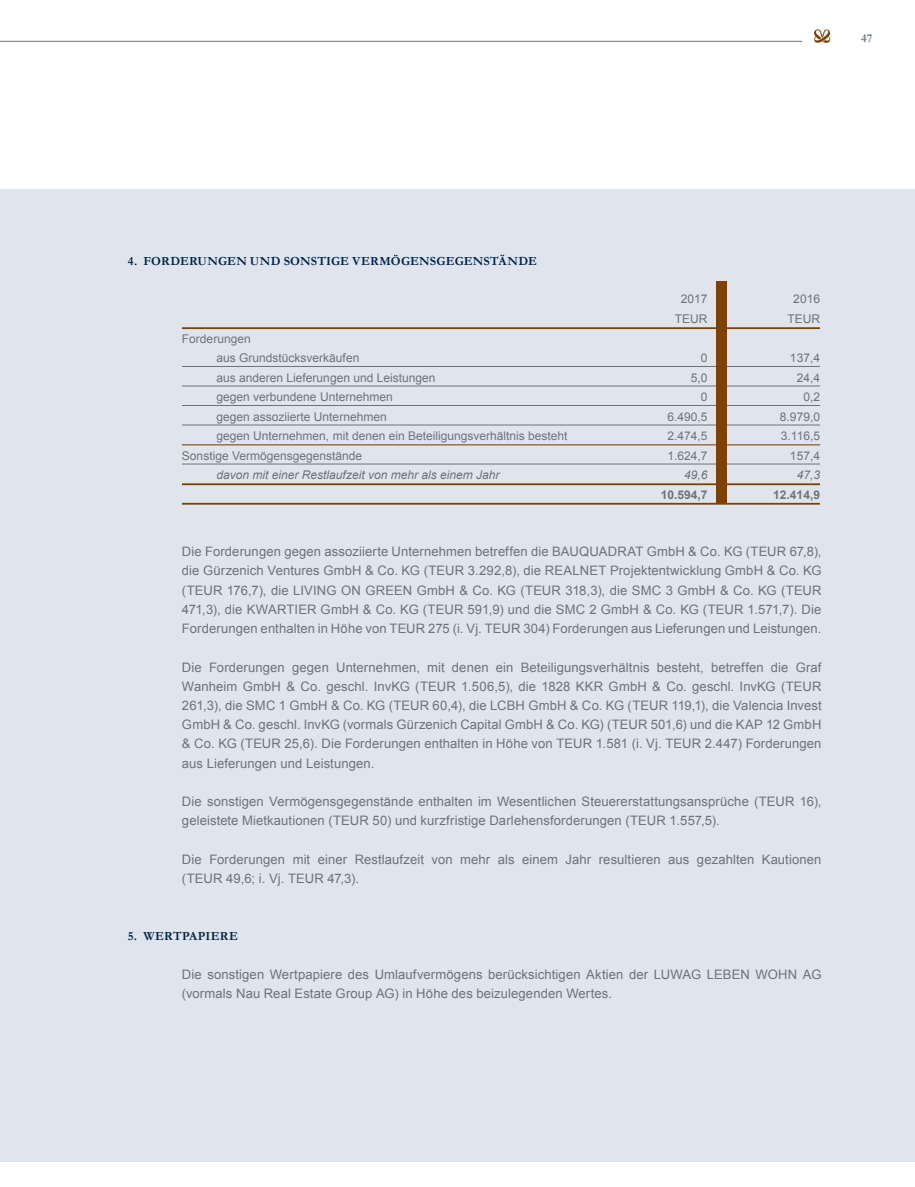
<style>
.page{position:relative;width:915px;height:1187px;background:#fff}
.page>*{position:absolute;margin:0;border:0;box-sizing:border-box;transform-origin:0 0}
.t1{font:13.05px/19.2px "Arial";letter-spacing:.01em;color:#6a747b}
.t2{font:700 12.45px "Garamond";letter-spacing:.01em;color:#00254c}
.t3{font:12px "Arial";color:#6a747b}
.t4{font:italic 12px "Arial";color:#6a747b}
.t5{font:700 12px "Arial";color:#6a747b}
.t6{font:700 12px "Garamond";color:#6a747b}
</style>
<div class="page">
<hr style="left:0;top:41px;width:801px;height:1px;background:#6a747b">
<svg style="left:814px;top:29px;width:15px;height:14px"></svg>
<div style="left:0;top:189px;width:914px;height:972px;background:#e0e4ed"></div>
<hr style="left:182px;top:327px;width:637px;height:2px;background:#7e4200">
<hr style="left:182px;top:366px;width:637px;height:1px;background:#6a747b">
<hr style="left:182px;top:386px;width:637px;height:1px;background:#6a747b">
<hr style="left:182px;top:405px;width:637px;height:1px;background:#6a747b">
<hr style="left:182px;top:425px;width:637px;height:1px;background:#6a747b">
<hr style="left:182px;top:444px;width:637px;height:1px;background:#7e4200">
<hr style="left:182px;top:464px;width:637px;height:1px;background:#6a747b">
<hr style="left:182px;top:483px;width:637px;height:2px;background:#7e4200">
<hr style="left:182px;top:503px;width:637px;height:1px;background:#7e4200">
<div style="left:715px;top:281px;width:11px;height:223px;background:#7e4200"></div>
<p class="t6" style="left:860px;top:31px;width:13px">47</p>
<p class="t2" style="left:128px;top:253px;width:410px">4. FORDERUNGEN UND SONSTIGE VERMÖGENSGEGENSTÄNDE</p>
<p class="t3" style="left:680px;top:291px;width:28px">2017</p>
<p class="t3" style="left:793px;top:291px;width:28px">2016</p>
<p class="t3" style="left:674px;top:311px;width:34px">TEUR</p>
<p class="t3" style="left:787px;top:311px;width:34px">TEUR</p>
<p class="t3" style="left:182px;top:330px;width:70px">Forderungen</p>
<p class="t3" style="left:216px;top:350px;width:144px">aus Grundstücksverkäufen</p>
<p class="t3" style="left:700px;top:350px;width:8px">0</p>
<p class="t3" style="left:789px;top:350px;width:32px">137,4</p>
<p class="t3" style="left:216px;top:369px;width:220px">aus anderen Lieferungen und Leistungen</p>
<p class="t3" style="left:690px;top:369px;width:18px">5,0</p>
<p class="t3" style="left:796px;top:369px;width:25px">24,4</p>
<p class="t3" style="left:216px;top:389px;width:178px">gegen verbundene Unternehmen</p>
<p class="t3" style="left:700px;top:389px;width:8px">0</p>
<p class="t3" style="left:803px;top:389px;width:18px">0,2</p>
<p class="t3" style="left:216px;top:408px;width:172px">gegen assoziierte Unternehmen</p>
<p class="t3" style="left:667px;top:408px;width:42px">6.490,5</p>
<p class="t3" style="left:779px;top:408px;width:42px">8.979,0</p>
<p class="t3" style="left:216px;top:428px;width:352px">gegen Unternehmen, mit denen ein Beteiligungsverhältnis besteht</p>
<p class="t3" style="left:667px;top:428px;width:42px">2.474,5</p>
<p class="t3" style="left:780px;top:428px;width:41px">3.116,5</p>
<p class="t3" style="left:182px;top:447px;width:182px">Sonstige Vermögensgegenstände</p>
<p class="t3" style="left:667px;top:447px;width:42px">1.624,7</p>
<p class="t3" style="left:789px;top:447px;width:32px">157,4</p>
<p class="t4" style="left:216px;top:467px;width:284px">davon mit einer Restlaufzeit von mehr als einem Jahr</p>
<p class="t4" style="left:683px;top:467px;width:25px">49,6</p>
<p class="t4" style="left:796px;top:467px;width:25px">47,3</p>
<p class="t5" style="left:660px;top:486px;width:48px">10.594,7</p>
<p class="t5" style="left:773px;top:486px;width:48px">12.414,9</p>
<p class="t1" style="left:182px;top:542px;width:641px;text-align:justify">Die Forderungen gegen assoziierte Unternehmen betreffen die BAUQUADRAT GmbH &amp; Co. KG (TEUR 67,8), die Gürzenich Ventures GmbH &amp; Co. KG (TEUR 3.292,8), die REALNET Projektentwicklung GmbH &amp; Co. KG (TEUR 176,7), die LIVING ON GREEN GmbH &amp; Co. KG (TEUR 318,3), die SMC 3 GmbH &amp; Co. KG (TEUR 471,3), die KWARTIER GmbH &amp; Co. KG (TEUR 591,9) und die SMC 2 GmbH &amp; Co. KG (TEUR 1.571,7). Die Forderungen enthalten in Höhe von TEUR 275 (i. Vj. TEUR 304) Forderungen aus Lieferungen und Leistungen.</p>
<p class="t1" style="left:182px;top:657px;width:641px;text-align:justify">Die Forderungen gegen Unternehmen, mit denen ein Beteiligungsverhältnis besteht, betreffen die Graf Wanheim GmbH &amp; Co. geschl. InvKG (TEUR 1.506,5), die 1828 KKR GmbH &amp; Co. geschl. InvKG (TEUR 261,3), die SMC 1 GmbH &amp; Co. KG (TEUR 60,4), die LCBH GmbH &amp; Co. KG (TEUR 119,1), die Valencia Invest GmbH &amp; Co. geschl. InvKG (vormals Gürzenich Capital GmbH &amp; Co. KG) (TEUR 501,6) und die KAP 12 GmbH &amp; Co. KG (TEUR 25,6). Die Forderungen enthalten in Höhe von TEUR 1.581 (i. Vj. TEUR 2.447) Forderungen aus Lieferungen und Leistungen.</p>
<p class="t1" style="left:182px;top:791px;width:641px">Die sonstigen Vermögensgegenstände enthalten im Wesentlichen Steuererstattungsansprüche (TEUR 16), geleistete Mietkautionen (TEUR 50) und kurzfristige Darlehensforderungen (TEUR 1.557,5).</p>
<p class="t1" style="left:182px;top:849px;width:641px">Die Forderungen mit einer Restlaufzeit von mehr als einem Jahr resultieren aus gezahlten Kautionen (TEUR 49,6; i. Vj. TEUR 47,3).</p>
<p class="t2" style="left:128px;top:929px;width:112px">5. WERTPAPIERE</p>
<p class="t1" style="left:182px;top:964px;width:640px">Die sonstigen Wertpapiere des Umlaufvermögens berücksichtigen Aktien der LUWAG LEBEN WOHN AG (vormals Nau Real Estate Group AG) in Höhe des beizulegenden Wertes.</p>
</div>
